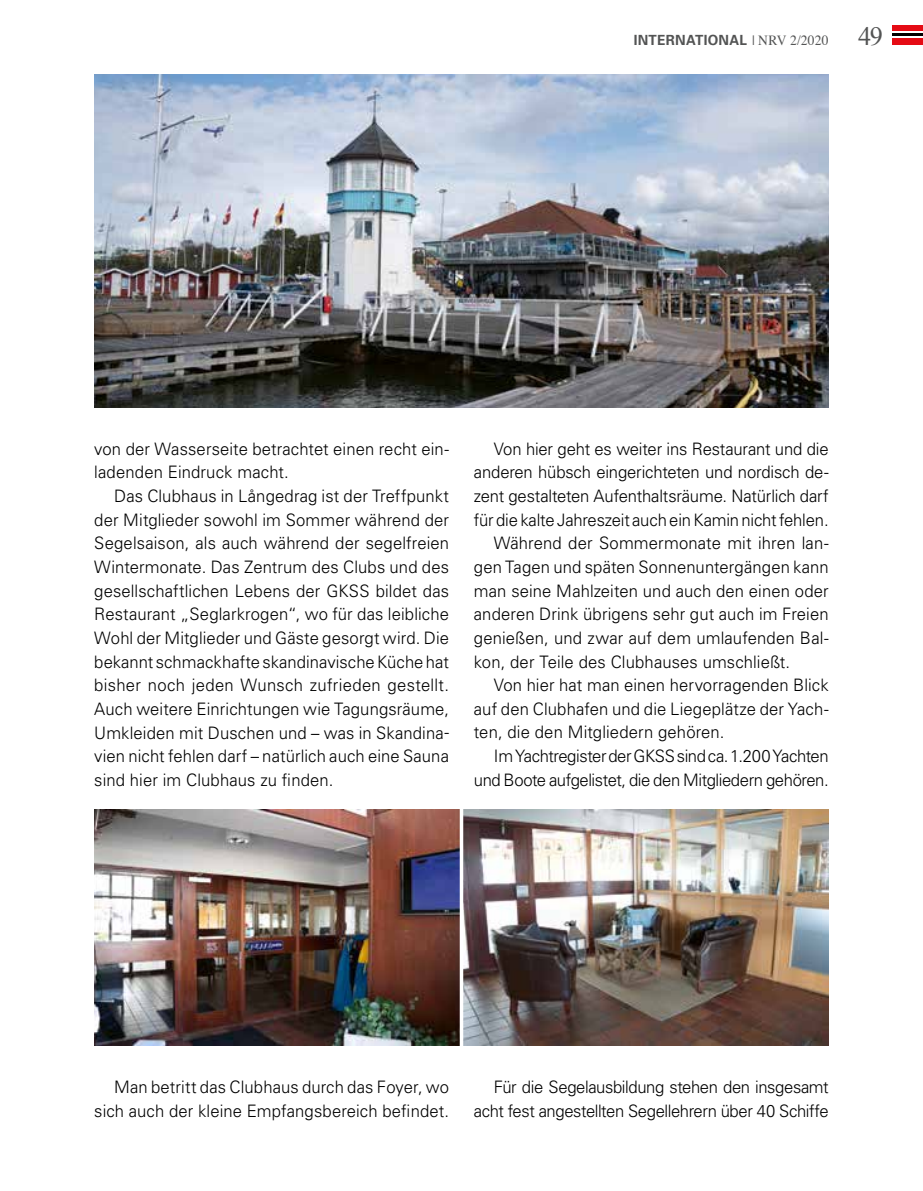
<style>
.page{position:relative;width:923px;height:1191px;background:#fff}
.page>*{position:absolute;margin:0;border:0;box-sizing:border-box;transform-origin:0 0}
.t1{font:300 17.15px/23.6px "Univers LT Std";letter-spacing:.005em;color:#000}
.t2{font:300 17.15px/23.6px "Univers LT Std";letter-spacing:-.025em;color:#000;text-align:right}
.t3{font:700 14px "Univers LT Std";letter-spacing:.02em;color:#535454}
.s1{font-family:"Times";font-weight:400}
.s2{font-family:"Times New Roman";font-weight:400;font-size:26.25px}
</style>
<div class="page">
<hr style="left:892px;top:33px;width:31px;height:3px;background:#000">
<div style="left:892px;top:38px;width:31px;height:7px;background:#e50b14"></div>
<div style="left:892px;top:25px;width:31px;height:6px;background:#e50b14"></div>
<img style="left:94px;top:74px;width:734px;height:333px">
<img style="left:94px;top:809px;width:734px;height:236px">
<hr style="left:460px;top:762px;width:3px;height:346px;background:#fff">
<p class="t3" style="left:634px;top:32px;width:250px">INTERNATIONAL <span class="s1">| NRV 2/2020</span> <span class="s2">49</span></p>
<p class="t1" style="left:94px;top:437px;width:356px">von der Wasserseite betrachtet einen recht ein&shy;ladenden Eindruck macht.</p>
<p class="t1" style="left:94px;top:484px;width:356px;text-align:justify;text-indent:20px">Das Clubhaus in Långedrag ist der Treffpunkt der Mitglieder sowohl im Sommer während der Segelsaison, als auch während der segelfreien Wintermonate. Das Zentrum des Clubs und des gesellschaftlichen Lebens der GKSS bildet das Restaurant „Seglarkrogen“, wo für das leibliche Wohl der Mitglieder und Gäste gesorgt wird. Die bekannt schmackhafte skandinavische Küche hat bisher noch jeden Wunsch zufrieden gestellt.<br>Auch weitere Einrichtungen wie Tagungsräume, Umkleiden mit Duschen und – was in Skandina&shy;vien nicht fehlen darf – natürlich auch eine Sauna sind hier im Clubhaus zu finden.</p>
<p class="t1" style="left:494px;top:437px;width:336px">Von hier geht es weiter ins Restaurant und die</p>
<p class="t1" style="left:474px;top:460px;width:356px">anderen hübsch eingerichteten und nordisch de-</p>
<p class="t1" style="left:474px;top:484px;width:356px">zent gestalteten Aufenthaltsräume. Natürlich darf</p>
<p class="t1" style="left:474px;top:508px;width:356px">für die kalte Jahreszeit auch ein Kamin nicht fehlen.</p>
<p class="t1" style="left:494px;top:531px;width:336px">Während der Sommermonate mit ihren lan-</p>
<p class="t1" style="left:474px;top:555px;width:356px">gen Tagen und späten Sonnenuntergängen kann</p>
<p class="t1" style="left:474px;top:579px;width:356px">man seine Mahlzeiten und auch den einen oder</p>
<p class="t1" style="left:474px;top:602px;width:356px">anderen Drink übrigens sehr gut auch im Freien</p>
<p class="t1" style="left:474px;top:626px;width:356px">genießen, und zwar auf dem umlaufenden Bal-</p>
<p class="t1" style="left:474px;top:649px;width:318px">kon, der Teile des Clubhauses umschließt.</p>
<p class="t1" style="left:494px;top:673px;width:336px">Von hier hat man einen hervorragenden Blick</p>
<p class="t1" style="left:474px;top:697px;width:356px">auf den Clubhafen und die Liegeplätze der Yach-</p>
<p class="t1" style="left:474px;top:720px;width:252px">ten, die den Mitgliedern gehören.</p>
<p class="t2" style="left:494px;top:744px;width:336px">Im Yachtregister der GKSS sind ca. 1.200 Yachten</p>
<p class="t2" style="left:474px;top:768px;width:356px">und Boote aufgelistet, die den Mitgliedern gehören.</p>
<p class="t1" style="left:94px;top:1075px;width:356px;text-align:right">Man betritt das Clubhaus durch das Foyer, wo sich auch der kleine Empfangsbereich befindet.</p>
<p class="t2" style="left:474px;top:1075px;width:356px">Für die Segelausbildung stehen den insgesamt acht fest angestellten Segellehrern über 40 Schiffe</p>
</div>
